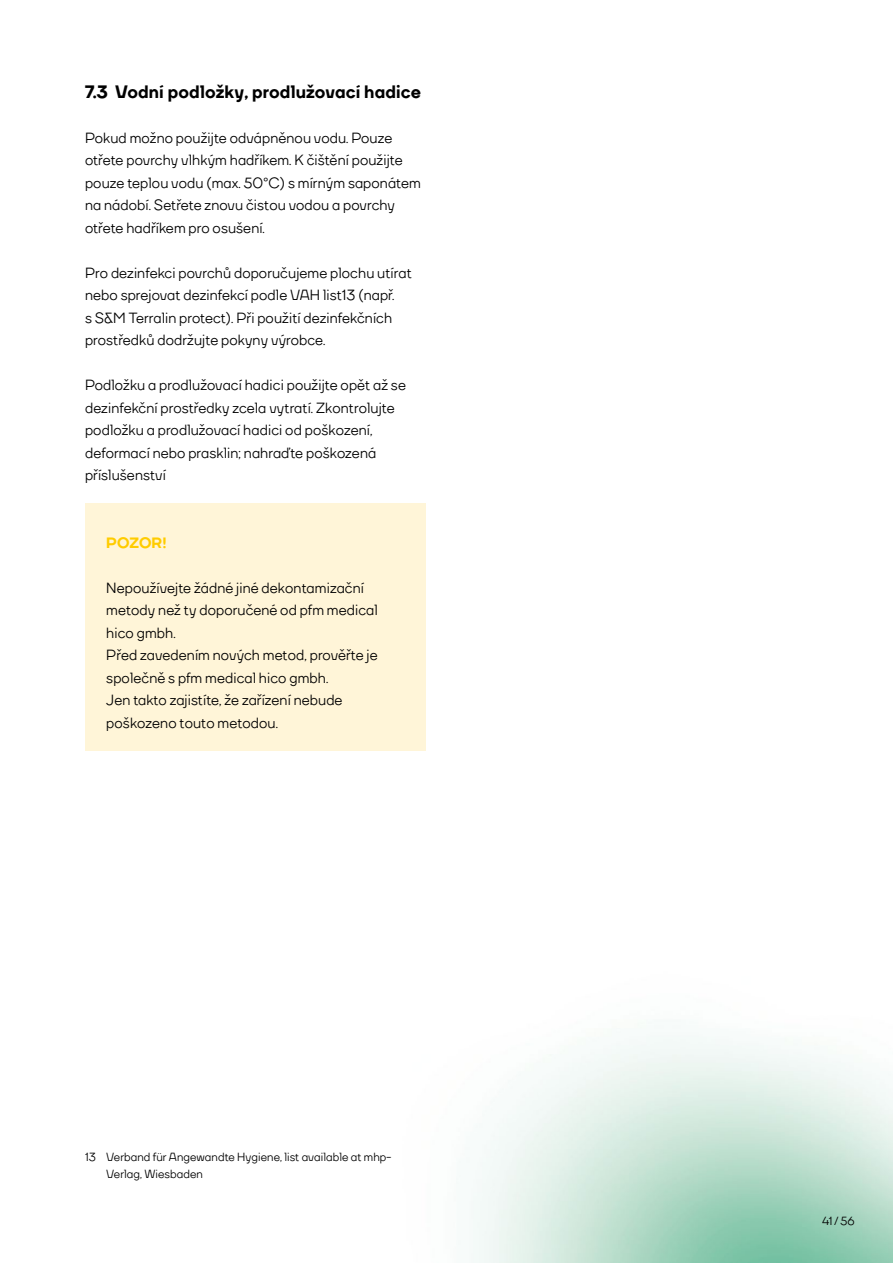
<style>
.page{position:relative;width:893px;height:1263px;background:#fff}
.page>*{position:absolute;margin:0;border:0;box-sizing:border-box;transform-origin:0 0}
.t1{font:800 18px "TT Firs";letter-spacing:.01em;color:#000}
.t2{font:500 15px/22.5px "TT Firs";letter-spacing:.01em;color:#000}
.t3{font:800 15px "TT Firs";color:#fc0}
.t4{font:500 12px/16.5px "TT Firs";letter-spacing:.01em;color:#000}
</style>
<div class="page">
<div style="left:85px;top:503px;width:340px;height:247px;background:#fff5d8"></div>
<p class="t1" style="left:85px;top:80px;width:337px">7.3 Vodní podložky, prodlužovací hadice</p>
<p class="t2" style="left:85px;top:126px;width:337px">Pokud možno použijte odvápněnou vodu. Pouze otřete povrchy vlhkým hadříkem. K čištění použijte pouze teplou vodu (max. 50°C) s mírným saponátem na nádobí. Setřete znovu čistou vodou a povrchy otřete hadříkem pro osušení.</p>
<p class="t2" style="left:85px;top:261px;width:328px">Pro dezinfekci povrchů doporučujeme plochu utírat nebo sprejovat dezinfekcí podle VAH list13 (např.<br>s S&amp;M Terralin protect). Při použití dezinfekčních prostředků dodržujte pokyny výrobce.</p>
<p class="t2" style="left:85px;top:374px;width:322px">Podložku a prodlužovací hadici použijte opět až se dezinfekční prostředky zcela vytratí. Zkontrolujte podložku a prodlužovací hadici od poškození, deformací nebo prasklin; nahraďte poškozená příslušenství</p>
<p class="t3" style="left:106px;top:533px;width:62px">POZOR!</p>
<p class="t2" style="left:106px;top:576px;width:273px">Nepoužívejte žádné jiné dekontamizační metody než ty doporučené od pfm medical hico gmbh.<br>Před zavedením nových metod, prověřte je společně s pfm medical hico gmbh.<br>Jen takto zajistíte, že zařízení nebude poškozeno touto metodou.</p>
<p class="t4" style="left:106px;top:1149px;width:286px;text-indent:-21px">13 Verband für Angewandte Hygiene, list available at mhp-<br>Verlag, Wiesbaden</p>
<p class="t4" style="left:822px;top:1212px;width:34px">41/56</p>
</div>
